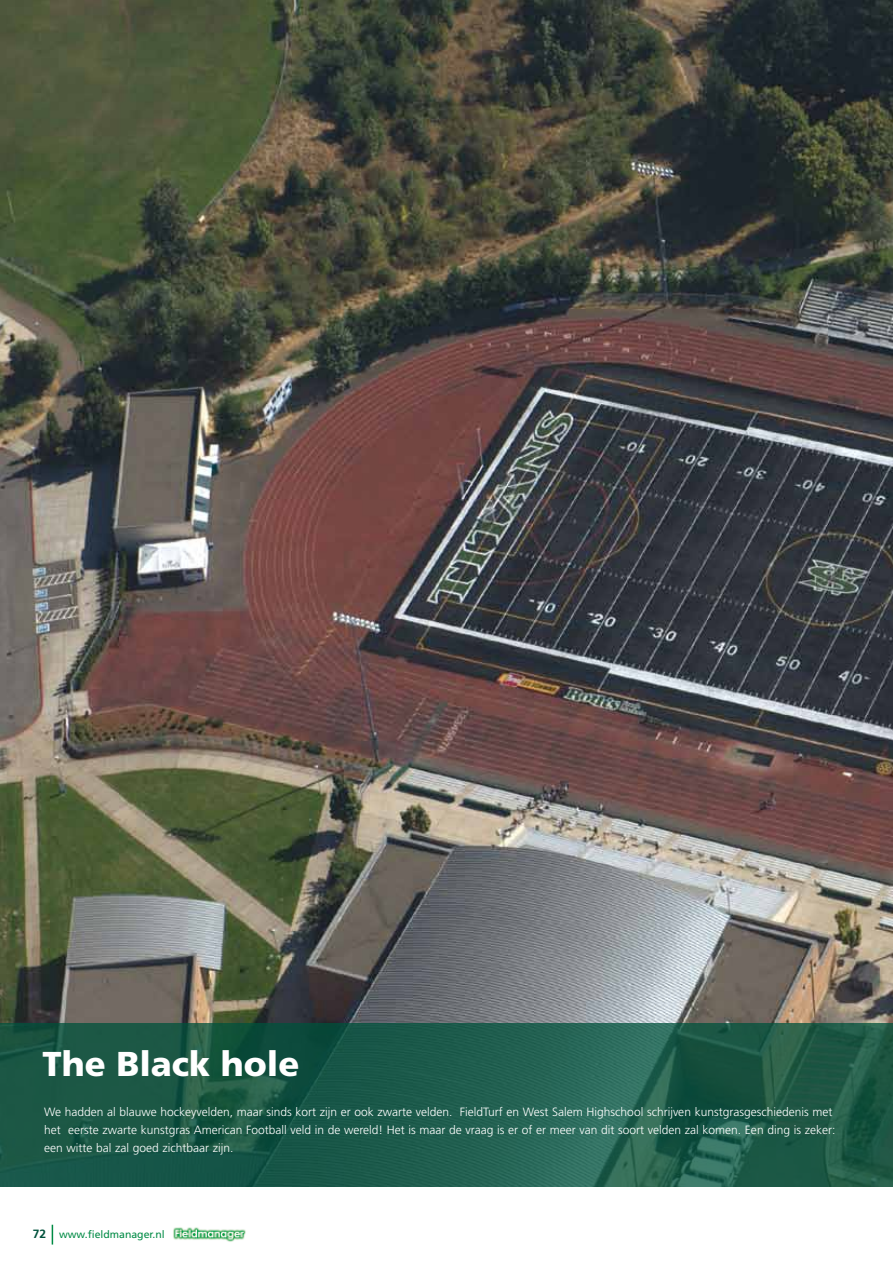
<style>
.page{position:relative;width:893px;height:1263px;background:#fff}
.page>*{position:absolute;margin:0;border:0;box-sizing:border-box;transform-origin:0 0}
.t1{font:900 34.5px "Frutiger";color:#fff}
.t2{font:300 12px/18px "Frutiger";color:#fff}
.t3{font:10.5px "Frutiger";color:#008b45}
.s1{font-weight:700;font-size:12px;color:#00523c}
</style>
<div class="page">
<svg style="left:52px;top:1225px;width:1px;height:19px"></svg>
<img style="left:173px;top:1227px;width:73px;height:15px">
<img style="left:0;top:0;width:893px;height:1023px">
<svg style="left:0;top:1023px;width:893px;height:163px;background:#1e5a49"></svg>
<h1 class="t1" style="left:43px;top:1043px;width:258px">The Black hole</h1>
<p class="t2" style="left:44px;top:1103px;width:793px">We hadden al blauwe hockeyvelden, maar sinds kort zijn er ook zwarte velden. FieldTurf en West Salem Highschool schrijven kunstgrasgeschiedenis met het eerste zwarte kunstgras American Football veld in de wereld! Het is maar de vraag is er of er meer van dit soort velden zal komen. Een ding is zeker: een witte bal zal goed zichtbaar zijn.</p>
<p class="t3" style="left:33px;top:1228px;width:133px"><span class="s1">72</span> www.fieldmanager.nl</p>
</div>
